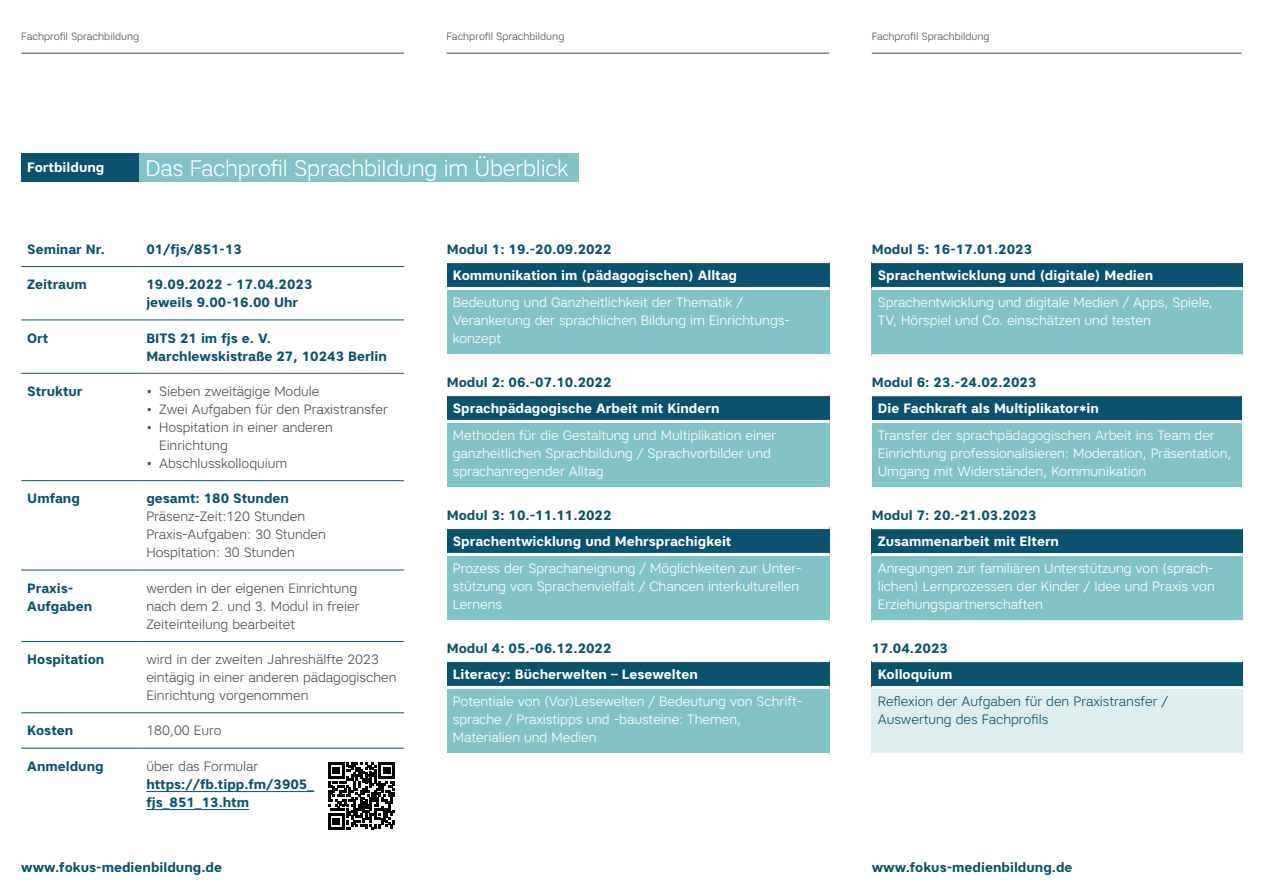
<style>
.page{position:relative;width:1263px;height:893px;background:#fff}
.page>*{position:absolute;margin:0;border:0;box-sizing:border-box;transform-origin:0 0}
.t1{font:300 22.5px "Artico";letter-spacing:-.01em;color:#fff}
.t2{font:300 13.5px/18px "Artico";color:#fff}
.t3{font:700 13.5px/18px "Artico";color:#0b526e}
.t4{font:300 13.5px/18px "Artico";color:#4a4a49}
.t5{font:700 13.5px "Artico";color:#fff}
.t6{font:300 13.5px/18px "Artico";color:#0b526e}
.t7{font:300 10.5px "Artico";color:#4a4a49}
</style>
<div class="page">
<div style="left:447px;top:262px;width:382px;height:26px;background:#0b526e"></div>
<div style="left:447px;top:288px;width:382px;height:68px;background:#82c3c5"></div>
<hr style="left:447px;top:260px;width:382px;height:3px;background:#fff">
<hr style="left:447px;top:287px;width:382px;height:3px;background:#fff">
<hr style="left:447px;top:354px;width:382px;height:3px;background:#fff">
<div style="left:447px;top:395px;width:382px;height:26px;background:#0b526e"></div>
<div style="left:447px;top:421px;width:382px;height:68px;background:#82c3c5"></div>
<hr style="left:447px;top:393px;width:382px;height:3px;background:#fff">
<hr style="left:447px;top:420px;width:382px;height:3px;background:#fff">
<hr style="left:447px;top:487px;width:382px;height:3px;background:#fff">
<div style="left:447px;top:528px;width:382px;height:26px;background:#0b526e"></div>
<div style="left:447px;top:554px;width:382px;height:67px;background:#82c3c5"></div>
<hr style="left:447px;top:526px;width:382px;height:3px;background:#fff">
<hr style="left:447px;top:553px;width:382px;height:3px;background:#fff">
<hr style="left:447px;top:620px;width:382px;height:3px;background:#fff">
<div style="left:447px;top:660px;width:382px;height:27px;background:#0b526e"></div>
<div style="left:447px;top:687px;width:382px;height:67px;background:#82c3c5"></div>
<hr style="left:447px;top:659px;width:382px;height:3px;background:#fff">
<hr style="left:447px;top:686px;width:382px;height:3px;background:#fff">
<hr style="left:447px;top:753px;width:382px;height:3px;background:#fff">
<div style="left:872px;top:262px;width:371px;height:26px;background:#0b526e"></div>
<div style="left:872px;top:288px;width:371px;height:68px;background:#82c3c5"></div>
<hr style="left:872px;top:260px;width:371px;height:3px;background:#fff">
<hr style="left:872px;top:287px;width:371px;height:3px;background:#fff">
<hr style="left:872px;top:354px;width:371px;height:3px;background:#fff">
<div style="left:872px;top:395px;width:370px;height:27px;background:#0b526e"></div>
<div style="left:872px;top:422px;width:370px;height:67px;background:#82c3c5"></div>
<hr style="left:872px;top:393px;width:370px;height:3px;background:#fff">
<hr style="left:872px;top:420px;width:370px;height:3px;background:#fff">
<hr style="left:872px;top:487px;width:370px;height:3px;background:#fff">
<div style="left:872px;top:528px;width:371px;height:27px;background:#0b526e"></div>
<div style="left:872px;top:555px;width:371px;height:67px;background:#82c3c5"></div>
<hr style="left:872px;top:526px;width:371px;height:3px;background:#fff">
<hr style="left:872px;top:553px;width:371px;height:3px;background:#fff">
<hr style="left:872px;top:620px;width:371px;height:3px;background:#fff">
<div style="left:872px;top:661px;width:371px;height:26px;background:#0b526e"></div>
<div style="left:872px;top:687px;width:371px;height:67px;background:#deeeef"></div>
<hr style="left:872px;top:659px;width:371px;height:3px;background:#fff">
<hr style="left:872px;top:686px;width:371px;height:3px;background:#fff">
<hr style="left:872px;top:753px;width:371px;height:3px;background:#fff">
<hr style="left:21px;top:266px;width:119px;height:1px;background:#0b526e">
<hr style="left:140px;top:266px;width:264px;height:1px;background:#0b526e">
<hr style="left:21px;top:320px;width:119px;height:1px;background:#0b526e">
<hr style="left:140px;top:320px;width:264px;height:1px;background:#0b526e">
<hr style="left:21px;top:373px;width:119px;height:1px;background:#0b526e">
<hr style="left:21px;top:480px;width:119px;height:1px;background:#0b526e">
<hr style="left:140px;top:480px;width:264px;height:1px;background:#0b526e">
<hr style="left:21px;top:570px;width:119px;height:1px;background:#0b526e">
<hr style="left:140px;top:570px;width:264px;height:1px;background:#0b526e">
<hr style="left:21px;top:641px;width:119px;height:1px;background:#0b526e">
<hr style="left:140px;top:641px;width:264px;height:1px;background:#0b526e">
<hr style="left:21px;top:712px;width:119px;height:1px;background:#0b526e">
<hr style="left:140px;top:712px;width:264px;height:1px;background:#0b526e">
<hr style="left:21px;top:748px;width:119px;height:1px;background:#0b526e">
<hr style="left:140px;top:748px;width:264px;height:1px;background:#0b526e">
<hr style="left:140px;top:373px;width:264px;height:1px;background:#4a4a49">
<hr style="left:146px;top:791px;width:168px;height:1px;background:#0b526e">
<hr style="left:146px;top:809px;width:103px;height:1px;background:#0b526e">
<hr style="left:21px;top:53px;width:383px;height:1px;background:#4a4a49">
<hr style="left:446px;top:53px;width:383px;height:1px;background:#4a4a49">
<hr style="left:872px;top:53px;width:370px;height:1px;background:#4a4a49">
<svg style="left:328px;top:763px;width:67px;height:66px"></svg>
<div style="left:21px;top:153px;width:119px;height:28px;background:#0b526e"></div>
<div style="left:140px;top:153px;width:439px;height:28px;background:#82c3c5"></div>
<p class="t7" style="left:21px;top:29px;width:119px">Fachprofil Sprachbildung</p>
<p class="t7" style="left:446px;top:29px;width:119px">Fachprofil Sprachbildung</p>
<p class="t7" style="left:872px;top:29px;width:119px">Fachprofil Sprachbildung</p>
<p class="t5" style="left:27px;top:159px;width:79px">Fortbildung</p>
<h1 class="t1" style="left:146px;top:153px;width:424px">Das Fachprofil Sprachbildung im Überblick</h1>
<p class="t3" style="left:27px;top:240px;width:79px">Seminar Nr.</p>
<p class="t3" style="left:146px;top:240px;width:97px">01/fjs/851-13</p>
<p class="t3" style="left:27px;top:275px;width:61px">Zeitraum</p>
<p class="t3" style="left:146px;top:275px;width:168px">19.09.2022 - 17.04.2023 jeweils 9.00-16.00 Uhr</p>
<p class="t3" style="left:27px;top:328px;width:23px">Ort</p>
<p class="t3" style="left:146px;top:328px;width:242px">BITS 21 im fjs e. V.<br>Marchlewskistraße 27, 10243 Berlin</p>
<p class="t3" style="left:27px;top:382px;width:57px">Struktur</p>
<p class="t4" style="left:146px;top:382px;width:175px">• Sieben zweitägige Module</p>
<p class="t4" style="left:146px;top:400px;width:243px">• Zwei Aufgaben für den Praxistransfer</p>
<p class="t4" style="left:159px;top:418px;width:175px;text-indent:-13px">• Hospitation in einer anderen<br>Einrichtung</p>
<p class="t4" style="left:146px;top:454px;width:142px">• Abschlusskolloquium</p>
<p class="t3" style="left:27px;top:489px;width:54px">Umfang</p>
<p class="t3" style="left:146px;top:489px;width:144px">gesamt: 180 Stunden</p>
<p class="t4" style="left:146px;top:507px;width:181px">Präsenz-Zeit:120 Stunden<br>Praxis-Aufgaben: 30 Stunden<br>Hospitation: 30 Stunden</p>
<p class="t3" style="left:27px;top:579px;width:66px">Praxis-<br>Aufgaben</p>
<p class="t4" style="left:146px;top:579px;width:215px">werden in der eigenen Einrichtung nach dem 2. und 3. Modul in freier<br>Zeiteinteilung bearbeitet</p>
<p class="t3" style="left:27px;top:650px;width:79px">Hospitation</p>
<p class="t4" style="left:146px;top:650px;width:252px">wird in der zweiten Jahreshälfte 2023 eintägig in einer anderen pädagogischen<br>Einrichtung vorgenommen</p>
<p class="t3" style="left:27px;top:721px;width:48px">Kosten</p>
<p class="t4" style="left:146px;top:721px;width:77px">180,00 Euro</p>
<p class="t3" style="left:27px;top:757px;width:78px">Anmeldung</p>
<p class="t4" style="left:146px;top:757px;width:113px">über das Formular</p>
<p class="t3" style="left:146px;top:775px;width:169px">https://fb.tipp.fm/3905_ fjs_851_13.htm</p>
<p class="t3" style="left:447px;top:240px;width:166px">Modul 1: 19.-20.09.2022</p>
<p class="t5" style="left:453px;top:266px;width:286px">Kommunikation im (pädagogischen) Alltag</p>
<p class="t2" style="left:453px;top:293px;width:339px">Bedeutung und Ganzheitlichkeit der Thematik /<br>Verankerung der sprachlichen Bildung im Einrichtungs&shy;konzept</p>
<p class="t3" style="left:447px;top:373px;width:166px">Modul 2: 06.-07.10.2022</p>
<p class="t5" style="left:453px;top:399px;width:268px">Sprachpädagogische Arbeit mit Kindern</p>
<p class="t2" style="left:453px;top:426px;width:325px">Methoden für die Gestaltung und Multiplikation einer ganzheitlichen Sprachbildung / Sprachvorbilder und sprachanregender Alltag</p>
<p class="t3" style="left:447px;top:506px;width:166px">Modul 3: 10.-11.11.2022</p>
<p class="t5" style="left:453px;top:532px;width:280px">Sprachentwicklung und Mehrsprachigkeit</p>
<p class="t2" style="left:453px;top:559px;width:350px">Prozess der Sprachaneignung / Möglichkeiten zur Unter&shy;stützung von Sprachenvielfalt / Chancen interkulturellen<br>Lernens</p>
<p class="t3" style="left:447px;top:639px;width:166px">Modul 4: 05.-06.12.2022</p>
<p class="t5" style="left:453px;top:665px;width:246px">Literacy: Bücherwelten – Lesewelten</p>
<p class="t2" style="left:453px;top:692px;width:351px">Potentiale von (Vor)Lesewelten / Bedeutung von Schrift&shy;sprache / Praxistipps und -bausteine: Themen,<br>Materialien und Medien</p>
<p class="t3" style="left:872px;top:240px;width:162px">Modul 5: 16-17.01.2023</p>
<p class="t5" style="left:878px;top:266px;width:277px">Sprachentwicklung und (digitale) Medien</p>
<p class="t2" style="left:878px;top:293px;width:336px">Sprachentwicklung und digitale Medien / Apps, Spiele,<br>TV, Hörspiel und Co. einschätzen und testen</p>
<p class="t3" style="left:872px;top:373px;width:166px">Modul 6: 23.-24.02.2023</p>
<p class="t5" style="left:878px;top:399px;width:223px">Die Fachkraft als Multiplikator*in</p>
<p class="t2" style="left:878px;top:426px;width:355px">Transfer der sprachpädagogischen Arbeit ins Team der<br>Einrichtung professionalisieren: Moderation, Präsentation,<br>Umgang mit Widerständen, Kommunikation</p>
<p class="t3" style="left:872px;top:506px;width:166px">Modul 7: 20.-21.03.2023</p>
<p class="t5" style="left:878px;top:532px;width:183px">Zusammenarbeit mit Eltern</p>
<p class="t2" style="left:878px;top:559px;width:338px;text-align:justify">Anregungen zur familiären Unterstützung von (sprach&shy;lichen) Lernprozessen der Kinder / Idee und Praxis von Erziehungspartnerschaften</p>
<p class="t3" style="left:872px;top:639px;width:78px">17.04.2023</p>
<p class="t5" style="left:878px;top:665px;width:76px">Kolloquium</p>
<p class="t6" style="left:878px;top:692px;width:292px">Reflexion der Aufgaben für den Praxistransfer /<br>Auswertung des Fachprofils</p>
<p class="t3" style="left:21px;top:858px;width:202px">www.fokus-medienbildung.de</p>
<p class="t3" style="left:872px;top:858px;width:202px">www.fokus-medienbildung.de</p>
</div>
